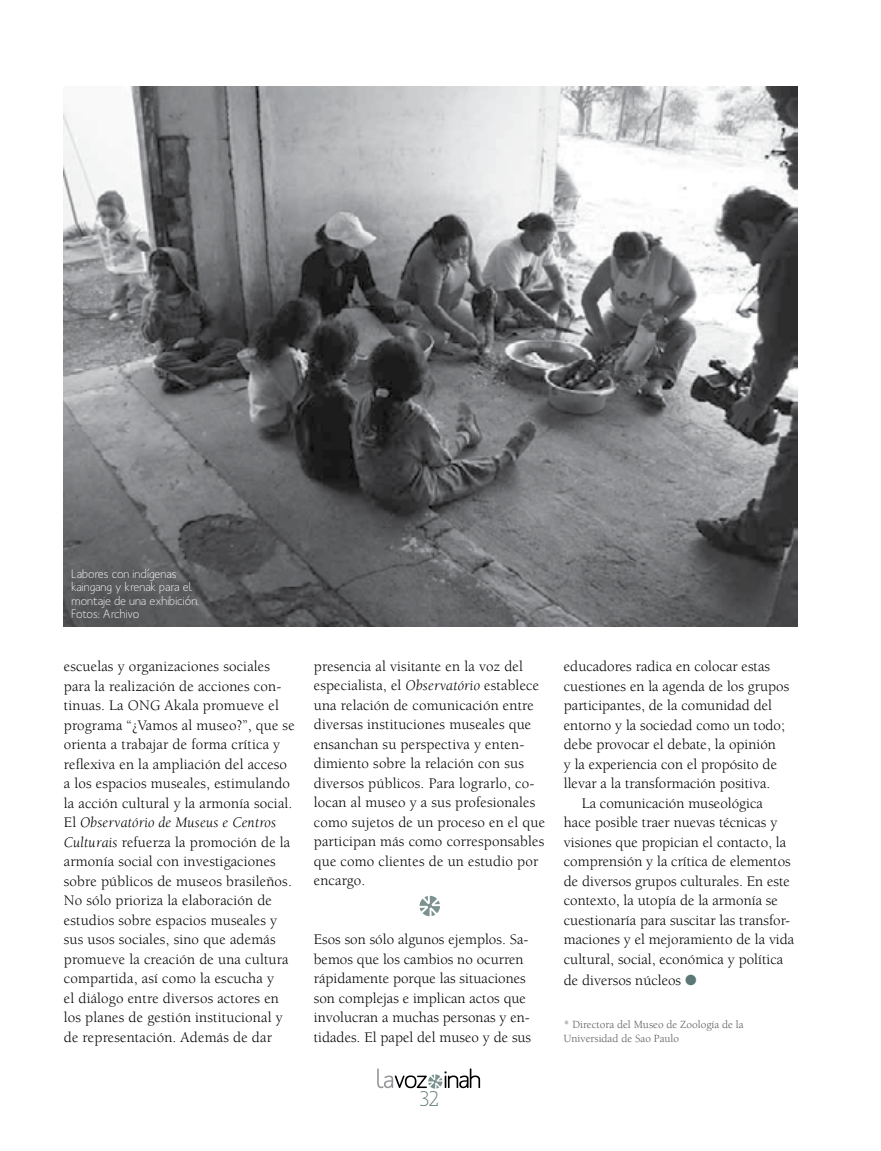
<style>
.page{position:relative;width:881px;height:1151px;background:#fff}
.page>*{position:absolute;margin:0;border:0;box-sizing:border-box;transform-origin:0 0}
.t1{font:21px "Mank Sans 4";color:#5c7775}
.t2{font:15px/19.5px "Berkeley Book 4";letter-spacing:.01em;color:#000}
.t3{font:italic 15px "Berkeley";letter-spacing:.01em;color:#000}
.t4{font:12px/13.5px "Mank Sans 4";color:#fff}
.t5{font:11.25px/13.5px "Berkeley Book 4";color:#58595b}
.s1{font-family:"Berkeley Book 4";font-style:normal}
.s2{font-family:"Berkeley";font-style:italic}
.s3{color:#5c7775}
</style>
<div class="page">
<svg style="left:377px;top:1068px;width:103px;height:21px"></svg>
<img style="left:64px;top:86px;width:732px;height:540px">
<svg style="left:419px;top:895px;width:21px;height:22px"></svg>
<p class="t4" style="left:72px;top:566px;width:129px">Labores con indígenas kaingang y krenak para el montaje de una exhibición.<br>Fotos: Archivo</p>
<p class="t2" style="left:64px;top:657px;width:232px">escuelas y organizaciones sociales para la realización de acciones con&shy;tinuas. La ONG Akala promueve el programa “¿Vamos al museo?”, que se orienta a trabajar de forma crítica y reflexiva en la ampliación del acceso a los espacios museales, estimulando la acción cultural y la armonía social.</p>
<p class="t3" style="left:64px;top:814px;width:214px"><span class="s1">El</span> Observatório de Museus e Centros</p>
<p class="t2" style="left:64px;top:832px;width:229px"><span class="s2">Culturais</span> refuerza la promoción de la armonía social con investigaciones sobre públicos de museos brasileños.<br>No sólo prioriza la elaboración de estudios sobre espacios museales y sus usos sociales, sino que además promueve la creación de una cultura compartida, así como la escucha y<br>el diálogo entre diversos actores en los planes de gestión institucional y de representación. Además de dar</p>
<p class="t2" style="left:314px;top:656px;width:233px">presencia al visitante en la voz del especialista, el <span class="s2">Observatório</span> establece una relación de comunicación entre diversas instituciones museales que ensanchan su perspectiva y enten&shy;dimiento sobre la relación con sus diversos públicos. Para lograrlo, co&shy;locan al museo y a sus profesionales como sujetos de un proceso en el que participan más como corresponsables que como clientes de un estudio por encargo.</p>
<p class="t2" style="left:314px;top:929px;width:219px">Esos son sólo algunos ejemplos. Sa&shy;bemos que los cambios no ocurren rápidamente porque las situaciones son complejas e implican actos que involucran a muchas personas y en&shy;tidades. El papel del museo y de sus</p>
<h1 class="t1" style="left:419px;top:1085px;width:21px">32</h1>
<p class="t2" style="left:563px;top:657px;width:207px">educadores radica en colocar estas</p>
<p class="t2" style="left:563px;top:676px;width:227px">cuestiones en la agenda de los grupos</p>
<p class="t2" style="left:563px;top:696px;width:210px">participantes, de la comunidad del</p>
<p class="t2" style="left:563px;top:715px;width:222px">entorno y la sociedad como un todo;</p>
<p class="t2" style="left:563px;top:735px;width:213px">debe provocar el debate, la opinión</p>
<p class="t2" style="left:563px;top:754px;width:214px">y la experiencia con el propósito de</p>
<p class="t2" style="left:563px;top:774px;width:208px">llevar a la transformación positiva.</p>
<p class="t2" style="left:581px;top:793px;width:182px">La comunicación museológica</p>
<p class="t2" style="left:563px;top:813px;width:215px">hace posible traer nuevas técnicas y</p>
<p class="t2" style="left:563px;top:832px;width:224px">visiones que propician el contacto, la</p>
<p class="t2" style="left:563px;top:852px;width:228px">comprensión y la crítica de elementos</p>
<p class="t2" style="left:563px;top:871px;width:227px">de diversos grupos culturales. En este</p>
<p class="t2" style="left:563px;top:891px;width:215px">contexto, la utopía de la armonía se</p>
<p class="t2" style="left:563px;top:910px;width:228px">cuestionaría para suscitar las transfor-</p>
<p class="t2" style="left:563px;top:930px;width:232px">maciones y el mejoramiento de la vida</p>
<p class="t2" style="left:563px;top:949px;width:221px">cultural, social, económica y política</p>
<p class="t2" style="left:563px;top:970px;width:134px">de diversos núcleos <span class="s3">●</span></p>
<p class="t5" style="left:563px;top:1017px;width:181px">* Directora del Museo de Zoología de la<br>Universidad de Sao Paulo</p>
</div>
